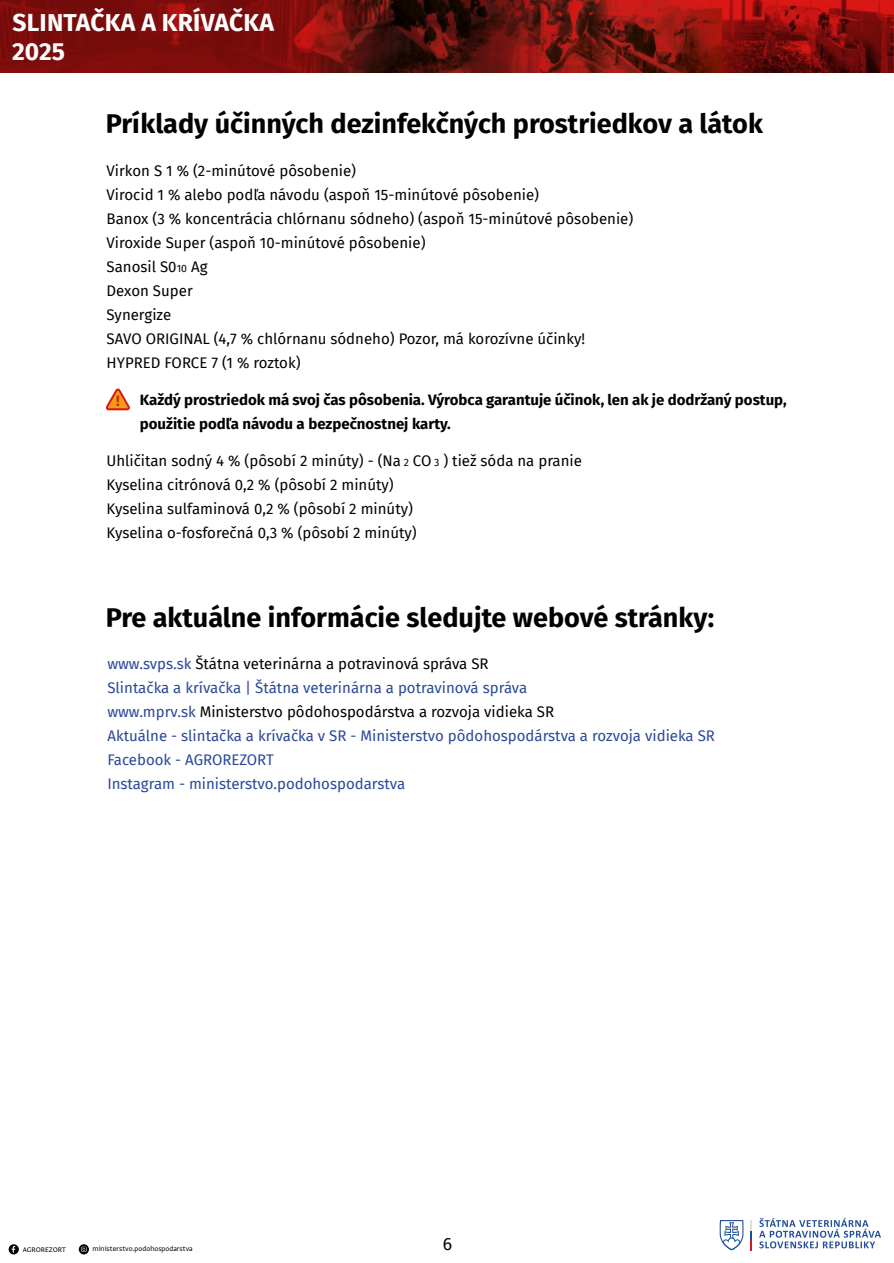
<style>
.page{position:relative;width:894px;height:1263px;background:#fff}
.page>*{position:absolute;margin:0;border:0;box-sizing:border-box;transform-origin:0 0}
.t1{font:700 27px "Fira Sans";color:#020204}
.t2{font:700 24.6px/28.7px "Fira Sans";letter-spacing:.01em;color:#fff}
.t3{font:17.7px "Fira Sans";color:#020204}
.t4{font:15px/24px "Fira Sans";color:#020204}
.t5{font:15px/24px "Fira Sans";color:#2a4899}
.t6{font:700 15px/24px "Fira Sans";color:#020204}
.t7{font:700 15px "Fira Sans";color:#dc1816}
.t8{font:7.95px "Greta Sans Std";color:#020204}
.s1{font-size:10.5px}
.s2{color:#020204}
</style>
<div class="page">
<svg style="left:106px;top:388px;width:24px;height:23px"></svg>
<svg style="left:9px;top:1244px;width:10px;height:10px"></svg>
<svg style="left:79px;top:1244px;width:10px;height:10px"></svg>
<svg style="left:719px;top:1220px;width:24px;height:30px"></svg>
<svg style="left:750px;top:1220px;width:1px;height:30px"></svg>
<svg style="left:759px;top:1218px;width:121px;height:30px"></svg>
<img style="left:721px;top:0;width:172px;height:72px">
<img style="left:575px;top:0;width:146px;height:72px">
<img style="left:0;top:0;width:575px;height:72px">
<h2 class="t2" style="left:12px;top:7px;width:263px">SLINTAČKA A KRÍVAČKA<br>2025</h2>
<h1 class="t1" style="left:106px;top:101px;width:658px">Príklady účinných dezinfekčných prostriedkov a látok</h1>
<p class="t4" style="left:106px;top:158px;width:528px">Virkon S 1 % (2-minútové pôsobenie)<br>Virocid 1 % alebo podľa návodu (aspoň 15-minútové pôsobenie)<br>Banox (3 % koncentrácia chlórnanu sódneho) (aspoň 15-minútové pôsobenie)<br>Viroxide Super (aspoň 10-minútové pôsobenie)<br>Sanosil S0<span class="s1">10</span> Ag<br>Dexon Super<br>Synergize<br>SAVO ORIGINAL (4,7 % chlórnanu sódneho) Pozor, má korozívne účinky!<br>HYPRED FORCE 7 (1 % roztok)</p>
<p class="t6" style="left:140px;top:387px;width:648px">Každý prostriedok má svoj čas pôsobenia. Výrobca garantuje účinok, len ak je dodržaný postup, použitie podľa návodu a bezpečnostnej karty.</p>
<p class="t7" style="left:116px;top:388px;width:5px">!</p>
<p class="t4" style="left:106px;top:448px;width:477px">Uhličitan sodný 4 % (pôsobí 2 minúty) - (Na <span class="s1">2</span> CO <span class="s1">3</span> ) tiež sóda na pranie Kyselina citrónová 0,2 % (pôsobí 2 minúty)<br>Kyselina sulfaminová 0,2 % (pôsobí 2 minúty)<br>Kyselina o-fosforečná 0,3 % (pôsobí 2 minúty)</p>
<h1 class="t1" style="left:106px;top:594px;width:609px">Pre aktuálne informácie sledujte webové stránky:</h1>
<p class="t5" style="left:107px;top:652px;width:609px">www.svps.sk <span class="s2">Štátna veterinárna a potravinová správa SR<br></span>Slintačka a krívačka | Štátna veterinárna a potravinová správa<br>www.mprv.sk <span class="s2">Ministerstvo pôdohospodárstva a rozvoja vidieka SR<br></span>Aktuálne - slintačka a krívačka v SR - Ministerstvo pôdohospodárstva a rozvoja vidieka SR Facebook - AGROREZORT<br>Instagram - ministerstvo.podohospodarstva</p>
<p class="t8" style="left:23px;top:1246px;width:45px">AGROREZORT</p>
<p class="t8" style="left:93px;top:1246px;width:102px">ministerstvo.podohospodarstva</p>
<p class="t3" style="left:442px;top:1231px;width:11px">6</p>
</div>
